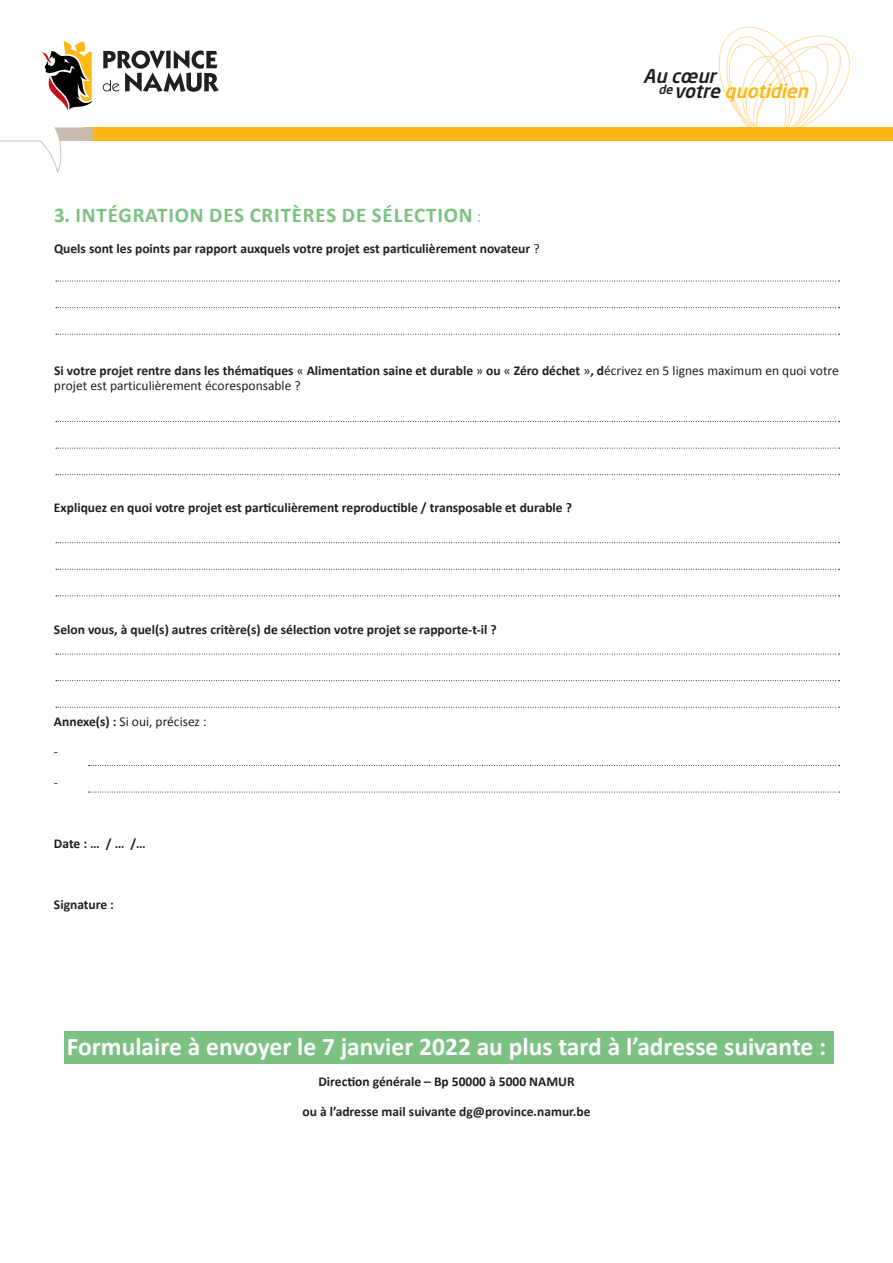
<style>
.page{position:relative;width:893px;height:1263px;background:#fff}
.page>*{position:absolute;margin:0;border:0;box-sizing:border-box;transform-origin:0 0}
.t1{font:700 25.5px "Calibri";color:#fff}
.t2{font:700 21px "Calibri";letter-spacing:.04em;color:#7bc182}
.t3{font:italic 500 18.9px/15.3px "Neo Sans Std";color:#231f20}
.t4{font:700 13.5px "Calibri";color:#231f20}
.t5{font:13.5px/15.5px "Calibri";color:#231f20}
.s1{font-weight:400;font-size:16.5px}
.s2{font-weight:400}
.s3{color:#fcb814}
.s4{font-weight:700}
</style>
<div class="page">
<div style="left:64px;top:1031px;width:769px;height:32px;background:#7bc182"></div>
<svg style="left:718px;top:26px;width:132px;height:101px"></svg>
<div style="left:84px;top:127px;width:809px;height:14px;background:#fcb814"></div>
<svg style="left:0;top:127px;width:93px;height:46px"></svg>
<svg style="left:103px;top:50px;width:116px;height:42px"></svg>
<svg style="left:42px;top:41px;width:50px;height:70px"></svg>
<svg style="left:56px;top:281px;width:784px;height:1px"></svg>
<svg style="left:56px;top:421px;width:784px;height:1px"></svg>
<svg style="left:56px;top:542px;width:784px;height:1px"></svg>
<svg style="left:56px;top:654px;width:784px;height:1px"></svg>
<svg style="left:56px;top:307px;width:784px;height:1px"></svg>
<svg style="left:56px;top:448px;width:784px;height:1px"></svg>
<svg style="left:56px;top:569px;width:784px;height:1px"></svg>
<svg style="left:56px;top:680px;width:784px;height:1px"></svg>
<svg style="left:56px;top:334px;width:784px;height:1px"></svg>
<svg style="left:56px;top:474px;width:784px;height:1px"></svg>
<svg style="left:56px;top:595px;width:784px;height:1px"></svg>
<svg style="left:56px;top:707px;width:784px;height:1px"></svg>
<svg style="left:89px;top:765px;width:751px;height:1px"></svg>
<svg style="left:89px;top:792px;width:751px;height:1px"></svg>
<h2 class="t2" style="left:54px;top:202px;width:429px">3. INTÉGRATION DES CRITÈRES DE SÉLECTION <span class="s1">:</span></h2>
<p class="t4" style="left:54px;top:240px;width:487px">Quels sont les points par rapport auxquels votre projet est particulièrement novateur <span class="s2">?</span></p>
<h3 class="t3" style="left:658px;top:68px;width:156px;text-indent:-15px">Au cœur<br><sup>de</sup> votre <span class="s3">quotidien</span></h3>
<p class="t5" style="left:54px;top:362px;width:786px"><span class="s4">Si votre projet rentre dans les thématiques</span> « <span class="s4">Alimentation saine et durable</span> » <span class="s4">ou</span> « <span class="s4">Zéro déchet</span> »<span class="s4">, d</span>écrivez en 5 lignes maximum en quoi votre projet est particulièrement écoresponsable ?</p>
<p class="t4" style="left:54px;top:499px;width:520px">Expliquez en quoi votre projet est particulièrement reproductible / transposable et durable ?</p>
<p class="t4" style="left:54px;top:621px;width:444px">Selon vous, à quel(s) autres critère(s) de sélection votre projet se rapporte-t-il ?</p>
<p class="t5" style="left:54px;top:713px;width:154px"><span class="s4">Annexe(s) :</span> Si oui, précisez :</p>
<p class="t5" style="left:54px;top:744px;width:6px">-</p>
<p class="t5" style="left:54px;top:774px;width:6px">-</p>
<p class="t4" style="left:54px;top:835px;width:93px">Date : … / … /…</p>
<p class="t4" style="left:54px;top:896px;width:62px">Signature :</p>
<h1 class="t1" style="left:67px;top:1031px;width:761px">Formulaire à envoyer le 7 janvier 2022 au plus tard à l’adresse suivante :</h1>
<p class="t4" style="left:318px;top:1073px;width:258px">Direction générale – Bp 50000 à 5000 NAMUR</p>
<p class="t4" style="left:302px;top:1103px;width:290px">ou à l’adresse mail suivante dg@province.namur.be</p>
</div>
